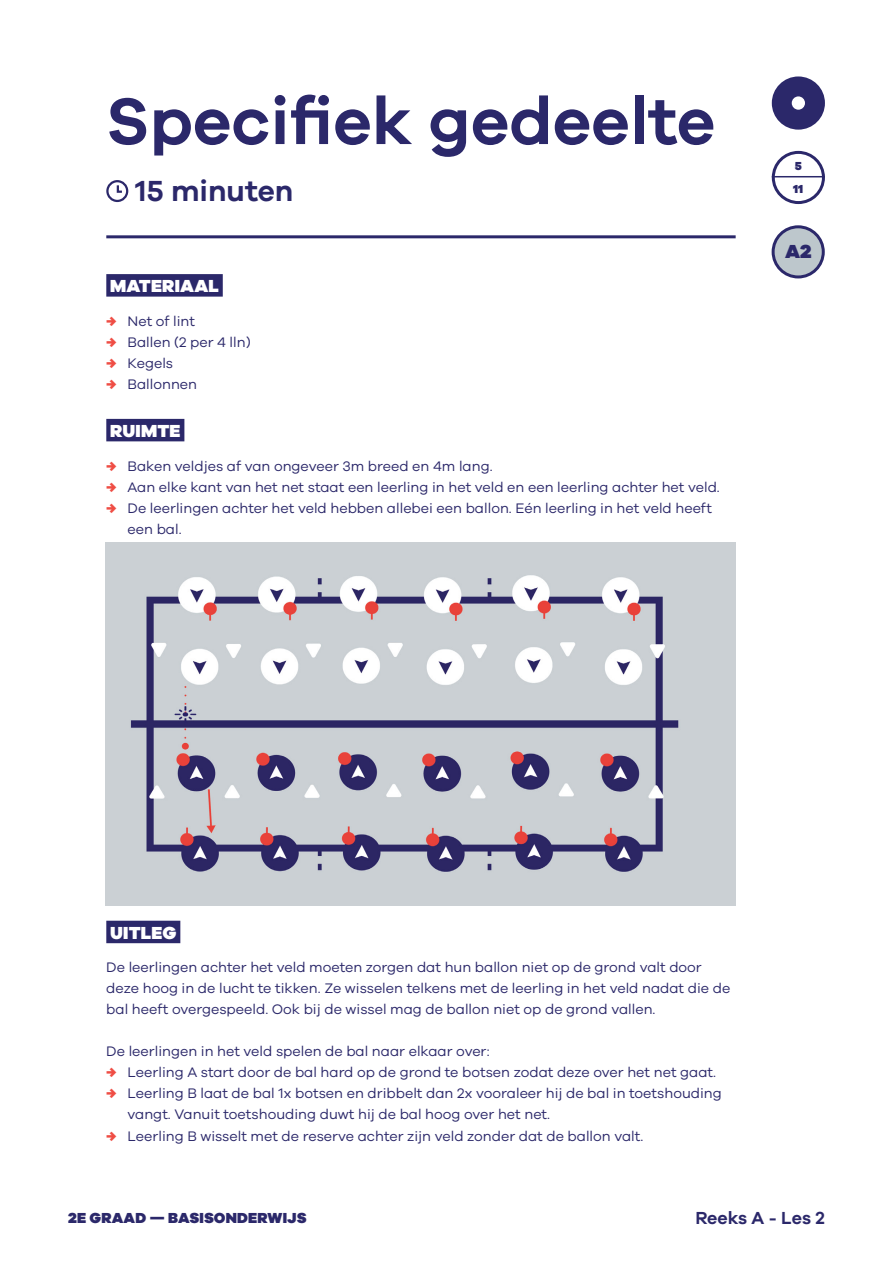
<style>
.page{position:relative;width:893px;height:1263px;background:#fff}
.page>*{position:absolute;margin:0;border:0;box-sizing:border-box;transform-origin:0 0}
.Titel{font:600 67.5px "Galano Grotesque";color:#2b286a}
.Beschrijving{font:600 30px "Galano Grotesque";color:#2b286a}
.t1{font:900 19.5px "Galano Grotesque";color:#2b286a}
.Titel_Onderdeel_-_Bl{font:900 18px "Galano Grotesque";letter-spacing:.01em;color:#fff}
.t2{font:600 18px "Galano Grotesque";color:#2b286a}
.t3{font:900 15px "Galano Grotesque";letter-spacing:.01em;color:#2b286a}
.Broodtekst{font:14.25px/21px "Galano Grotesque";color:#2b286a}
.t4{font:900 12px/22.8px "Galano Grotesque";color:#2b286a}
.s1{font-weight:900;color:#ef4d44}
</style>
<div class="page">
<div style="left:772px;top:76px;width:53px;height:54px;background:#2b286a;border-radius:50%"></div>
<div style="left:792px;top:96px;width:13px;height:14px;background:#fff;border-radius:50%"></div>
<div style="left:773px;top:227px;width:50px;height:50px;background:#bdc7cc;border-radius:50%"></div>
<div style="left:772px;top:225px;width:53px;height:53px;border:3px solid #2b286a;border-radius:50%"></div>
<div style="left:772px;top:151px;width:53px;height:53px;border:3px solid #2b286a;border-radius:50%"></div>
<hr style="left:772px;top:176px;width:53px;height:1px;background:#2b286a">
<hr style="left:106px;top:235px;width:630px;height:3px;background:#2b286a">
<div style="left:106px;top:274px;width:117px;height:23px;background:#2b286a"></div>
<div style="left:106px;top:419px;width:78px;height:22px;background:#2b286a"></div>
<div style="left:106px;top:921px;width:74px;height:22px;background:#2b286a"></div>
<div style="left:106px;top:180px;width:22px;height:22px;border:2px solid #2b286a;border-radius:50%"></div>
<svg style="left:116px;top:183px;width:8px;height:10px"></svg>
<img style="left:106px;top:542px;width:630px;height:364px">
<p class="Titel" style="left:106px;top:80px;width:610px">Specifiek gedeelte</p>
<p class="Beschrijving" style="left:136px;top:173px;width:159px">15 minuten</p>
<p class="Titel_Onderdeel_-_Bl" style="left:110px;top:274px;width:110px">MATERIAAL</p>
<p class="Broodtekst" style="left:106px;top:310px;width:90px"><span class="s1">→</span> Net of lint</p>
<p class="Broodtekst" style="left:106px;top:331px;width:146px"><span class="s1">→</span> Ballen (2 per 4 lln)</p>
<p class="Broodtekst" style="left:106px;top:352px;width:68px"><span class="s1">→</span> Kegels</p>
<p class="Broodtekst" style="left:106px;top:373px;width:92px"><span class="s1">→</span> Ballonnen</p>
<p class="Titel_Onderdeel_-_Bl" style="left:110px;top:419px;width:72px">RUIMTE</p>
<p class="Broodtekst" style="left:106px;top:455px;width:388px"><span class="s1">→</span> Baken veldjes af van ongeveer 3m breed en 4m lang.</p>
<p class="Broodtekst" style="left:106px;top:476px;width:615px"><span class="s1">→</span> Aan elke kant van het net staat een leerling in het veld en een leerling achter het veld.</p>
<p class="Broodtekst" style="left:128px;top:497px;width:586px;text-indent:-21px"><span class="s1">→</span> De leerlingen achter het veld hebben allebei een ballon. Eén leerling in het veld heeft een bal.</p>
<p class="t4" style="left:793px;top:154px;width:12px">5<br>11</p>
<h3 class="t1" style="left:785px;top:239px;width:28px">A2</h3>
<p class="Titel_Onderdeel_-_Bl" style="left:110px;top:921px;width:68px">UITLEG</p>
<p class="Broodtekst" style="left:106px;top:957px;width:626px">De leerlingen achter het veld moeten zorgen dat hun ballon niet op de grond valt door deze hoog in de lucht te tikken. Ze wisselen telkens met de leerling in het veld nadat die de bal heeft overgespeeld. Ook bij de wissel mag de ballon niet op de grond vallen.</p>
<p class="Broodtekst" style="left:106px;top:1041px;width:385px">De leerlingen in het veld spelen de bal naar elkaar over:</p>
<p class="Broodtekst" style="left:106px;top:1062px;width:611px"><span class="s1">→</span> Leerling A start door de bal hard op de grond te botsen zodat deze over het net gaat.</p>
<p class="Broodtekst" style="left:128px;top:1083px;width:596px;text-indent:-21px"><span class="s1">→</span> Leerling B laat de bal 1x botsen en dribbelt dan 2x vooraleer hij de bal in toetshouding vangt. Vanuit toetshouding duwt hij de bal hoog over het net.</p>
<p class="Broodtekst" style="left:106px;top:1125px;width:538px"><span class="s1">→</span> Leerling B wisselt met de reserve achter zijn veld zonder dat de ballon valt.</p>
<p class="t3" style="left:68px;top:1208px;width:240px">2E GRAAD — BASISONDERWIJS</p>
<p class="t2" style="left:695px;top:1206px;width:131px">Reeks A - Les 2</p>
</div>
